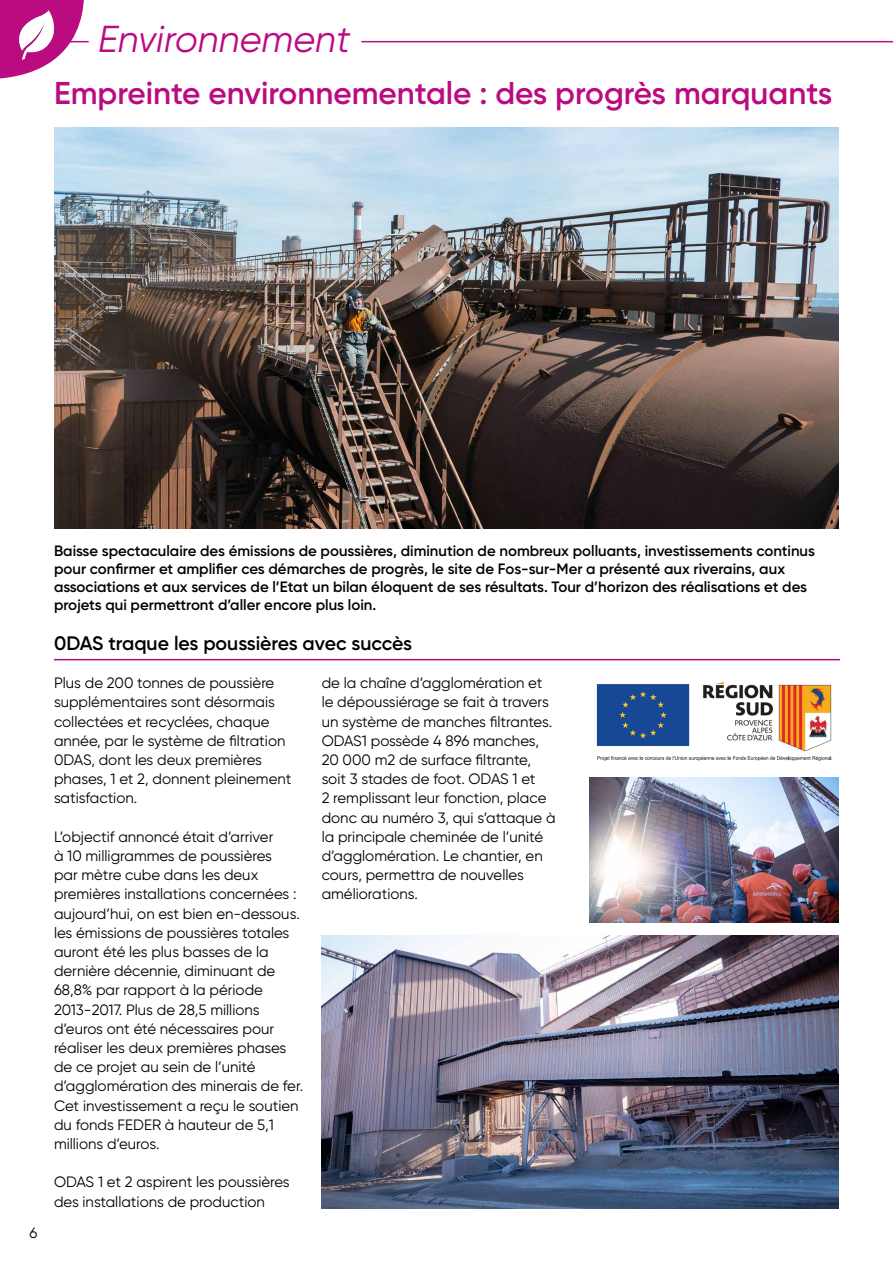
<style>
.page{position:relative;width:893px;height:1263px;background:#fff}
.page>*{position:absolute;margin:0;border:0;box-sizing:border-box;transform-origin:0 0}
.t1{font:italic 37.5px "Gilroy";color:#bb0b80}
.t2{font:600 31.5px "Gilroy";color:#bb0b80}
.t3{font:600 19.5px "Gilroy";letter-spacing:-.005em;color:#000}
.t4{font:15px/19.2px "Gilroy";color:#000}
.t5{font:600 15px/18px "Gilroy";color:#000}
</style>
<div class="page">
<img style="left:54px;top:128px;width:785px;height:400px">
<svg style="left:0;top:0;width:89px;height:79px"></svg>
<img style="left:596px;top:681px;width:237px;height:80px">
<img style="left:12px;top:10px;width:49px;height:49px">
<hr style="left:361px;top:41px;width:532px;height:1px;background:#ba0b80">
<hr style="left:54px;top:659px;width:786px;height:1px;background:#ba0b80">
<img style="left:590px;top:777px;width:249px;height:146px">
<img style="left:322px;top:936px;width:517px;height:273px">
<h1 class="t1" style="left:98px;top:16px;width:254px">Environnement</h1>
<h2 class="t2" style="left:54px;top:74px;width:780px">Empreinte environnementale : des progrès marquants</h2>
<p class="t4" style="left:29px;top:1222px;width:9px">6</p>
<p class="t5" style="left:54px;top:542px;width:762px">Baisse spectaculaire des émissions de poussières, diminution de nombreux polluants, investissements continus pour confirmer et amplifier ces démarches de progrès, le site de Fos-sur-Mer a présenté aux riverains, aux associations et aux services de l’Etat un bilan éloquent de ses résultats. Tour d’horizon des réalisations et des projets qui permettront d’aller encore plus loin.</p>
<h3 class="t3" style="left:54px;top:631px;width:360px">0DAS traque les poussières avec succès</h3>
<p class="t4" style="left:322px;top:673px;width:235px">de la chaîne d’agglomération et le dépoussiérage se fait à travers un système de manches filtrantes.<br>ODAS1 possède 4 896 manches,<br>20 000 m2 de surface filtrante, soit 3 stades de foot. ODAS 1 et<br>2 remplissant leur fonction, place donc au numéro 3, qui s’attaque à la principale cheminée de l’unité d’agglomération. Le chantier, en cours, permettra de nouvelles améliorations.</p>
<p class="t4" style="left:54px;top:673px;width:239px">Plus de 200 tonnes de poussière supplémentaires sont désormais collectées et recyclées, chaque année, par le système de filtration<br>0DAS, dont les deux premières phases, 1 et 2, donnent pleinement satisfaction.</p>
<p class="t4" style="left:54px;top:827px;width:251px">L’objectif annoncé était d’arriver<br>à 10 milligrammes de poussières<br>par mètre cube dans les deux premières installations concernées : aujourd’hui, on est bien en-dessous. les émissions de poussières totales auront été les plus basses de la dernière décennie, diminuant de<br>68,8% par rapport à la période<br>2013-2017. Plus de 28,5 millions d’euros ont été nécessaires pour réaliser les deux premières phases de ce projet au sein de l’unité d’agglomération des minerais de fer.<br>Cet investissement a reçu le soutien du fonds FEDER à hauteur de 5,1 millions d’euros.</p>
<p class="t4" style="left:54px;top:1172px;width:237px">ODAS 1 et 2 aspirent les poussières des installations de production</p>
</div>
